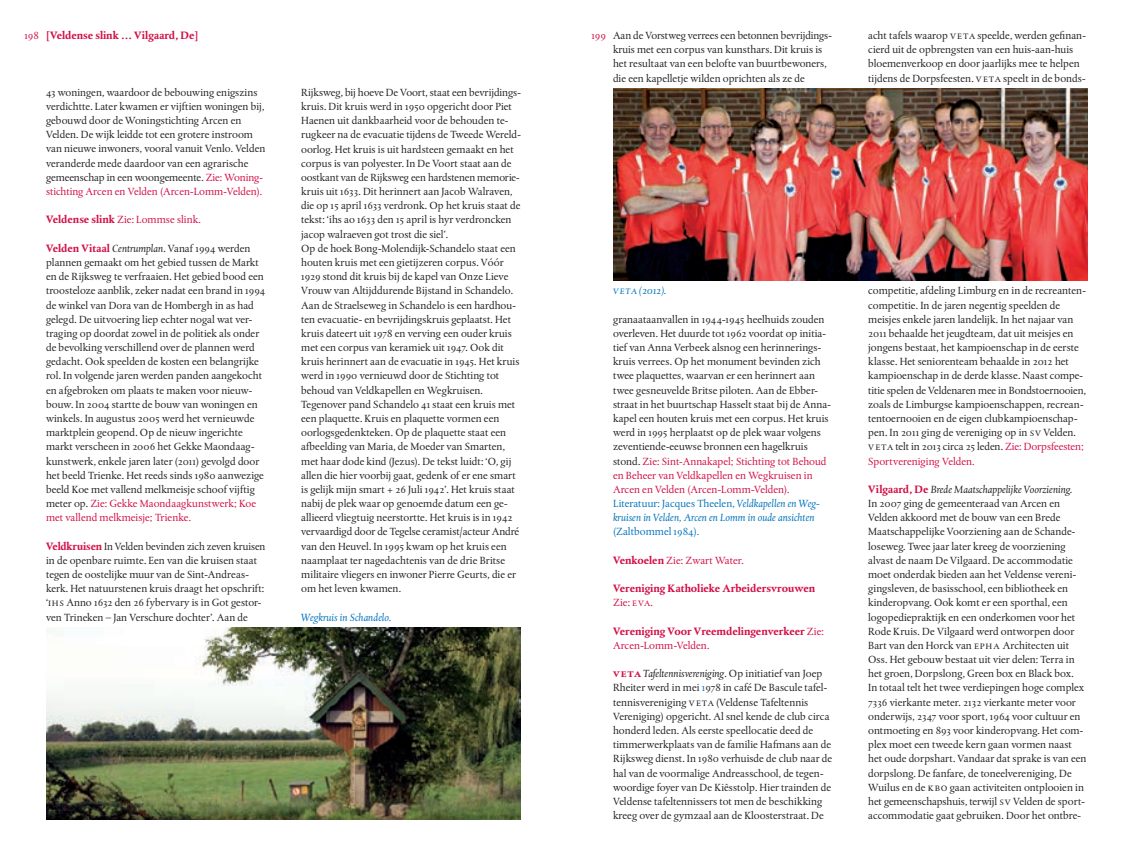
<style>
.page{position:relative;width:1134px;height:851px;background:#fff}
.page>*{position:absolute;margin:0;border:0;box-sizing:border-box;transform-origin:0 0}
.t1{font:11px/14.1px "DTL Albertina ST";letter-spacing:-.005em;color:#231f20}
.t2{font:700 11px/14.1px "DTL Albertina ST";color:#d20d44}
.t3{font:11px "DTL Albertina ST";color:#d20d44}
.t4{font:italic 11px "DTL Albertina ST";color:#0073bc}
.t5{font:italic 11px "DTL Albertina T Caps";letter-spacing:.04em;color:#0073bc}
.t6{font:11px "DTL Albertina T Caps";letter-spacing:-.01em;color:#d20d44}
.s1{color:#d20d44}
.s2{font-weight:700}
.s3{font-weight:700;color:#d20d44}
.s4{font-style:italic}
.s5{font-family:"DTL Albertina T Caps"}
.s6{font-family:"DTL Albertina ST"}
.s7{color:#0073bc}
.s8{font-style:italic;color:#0073bc}
.s9{font-family:"DTL Albertina T Caps";color:#0073bc}
.s10{font-weight:400}
.s11{font-family:"DTL Albertina T Caps";font-weight:400}
.s12{font-family:"DTL Albertina T Caps";font-weight:700;color:#d20d44}
</style>
<div class="page">
<img style="left:46px;top:627px;width:475px;height:192px">
<img style="left:613px;top:89px;width:475px;height:191px">
<p class="t2" style="left:46px;top:28px;width:154px">[Veldense slink … Vilgaard, De]</p>
<p class="t1" style="left:613px;top:28px;width:220px">Aan de Vorstweg verrees een betonnen bevrijdings&shy;kruis met een corpus van kunsthars. Dit kruis is het resultaat van een belofte van buurtbewoners, die een kapelletje wilden oprichten als ze de</p>
<p class="t6" style="left:25px;top:29px;width:16px">198</p>
<p class="t6" style="left:591px;top:29px;width:16px">199</p>
<p class="t1" style="left:46px;top:85px;width:221px">43 woningen, waardoor de bebouwing enigszins verdichtte. Later kwamen er vijftien woningen bij, gebouwd door de Woningstichting Arcen en Velden. De wijk leidde tot een grotere instroom van nieuwe inwoners, vooral vanuit Venlo. Velden veranderde mede daardoor van een agrarische gemeenschap in een woongemeente. <span class="s1">Zie: Woning&shy;stichting Arcen en Velden (Arcen-Lomm-Velden).</span></p>
<p class="t3" style="left:46px;top:213px;width:156px"><span class="s2">Veldense slink</span> Zie: Lommse slink.</p>
<p class="t1" style="left:46px;top:241px;width:221px"><span class="s3">Velden Vitaal</span> <span class="s4">Centrumplan</span>. Vanaf <span class="s5">1</span>994 werden plannen gemaakt om het gebied tussen de Markt en de Rijksweg te verfraaien. Het gebied bood een troosteloze aanblik, zeker nadat een brand in <span class="s5">1</span>994 de winkel van Dora van de Hombergh in as had gelegd. De uitvoering liep echter nogal wat ver&shy;traging op doordat zowel in de politiek als onder de bevolking verschillend over de plannen werd gedacht. Ook speelden de kosten een belangrijke rol. In volgende jaren werden panden aangekocht en afgebroken om plaats te maken voor nieuw&shy;bouw. In 2004 startte de bouw van woningen en winkels. In augustus 2005 werd het vernieuwde marktplein geopend. Op de nieuw ingerichte markt verscheen in 2006 het Gekke Maondaag&shy;kunstwerk, enkele jaren later (20<span class="s5">11</span>) gevolgd door het beeld Trienke. Het reeds sinds <span class="s5">1</span>980 aanwezige beeld Koe met vallend melkmeisje schoof vijftig meter op. <span class="s1">Zie: Gekke Maondaagkunstwerk; Koe met vallend melkmeisje; Trienke.</span></p>
<p class="t1" style="left:46px;top:539px;width:221px"><span class="s3">Veldkruisen</span> In Velden bevinden zich zeven kruisen in de openbare ruimte. Een van die kruisen staat tegen de oostelijke muur van de Sint-Andreas&shy;kerk. Het natuurstenen kruis draagt het opschrift: ‘<span class="s5">ihs</span> Anno <span class="s5">1</span>632 den 26 fybervary is in Got gestor&shy;ven Trineken – Jan Verschure dochter’. Aan de</p>
<p class="t1" style="left:301px;top:85px;width:221px">Rijksweg, bij hoeve De Voort, staat een bevrijdings&shy;kruis. Dit kruis werd in <span class="s5">1</span>950 opgericht door Piet Haenen uit dankbaarheid voor de behouden te&shy;rugkeer na de evacuatie tijdens de Tweede Wereld&shy;oorlog. Het kruis is uit hardsteen gemaakt en het corpus is van polyester. In De Voort staat aan de oostkant van de Rijksweg een hardstenen memorie&shy;kruis uit <span class="s5">1</span>633. Dit herinnert aan Jacob Walraven, die op <span class="s5">1</span>5 april <span class="s5">1</span>633 verdronk. Op het kruis staat de tekst: ‘ihs ao <span class="s5">1</span>633 den <span class="s5">1</span>5 april is hyr verdroncken jacop walraeven got trost die siel’.<br>Op de hoek Bong-Molendijk-Schandelo staat een houten kruis met een gietijzeren corpus. Vóór <span class="s5">1</span>929 stond dit kruis bij de kapel van Onze Lieve Vrouw van Altijddurende Bijstand in Schandelo.<br>Aan de Straelseweg in Schandelo is een hardhou&shy;ten evacuatie- en bevrijdingskruis geplaatst. Het kruis dateert uit <span class="s5">1</span>978 en verving een ouder kruis met een corpus van keramiek uit <span class="s5">1</span>947. Ook dit kruis herinnert aan de evacuatie in <span class="s5">1</span>945. Het kruis werd in <span class="s5">1</span>990 vernieuwd door de Stichting tot behoud van Veldkapellen en Wegkruisen.<br>Tegenover pand Schandelo 4<span class="s5">1</span> staat een kruis met een plaquette. Kruis en plaquette vormen een oorlogsgedenkteken. Op de plaquette staat een afbeelding van Maria, de Moeder van Smarten, met haar dode kind (Jezus). De tekst luidt: ‘O, gij allen die hier voorbij gaat, gedenk of er ene smart is gelijk mijn smart + 26 Juli <span class="s5">1</span>942’. Het kruis staat nabij de plek waar op genoemde datum een ge&shy;allieerd vliegtuig neerstortte. Het kruis is in <span class="s5">1</span>942 vervaardigd door de Tegelse ceramist/acteur André van den Heuvel. In <span class="s5">1</span>995 kwam op het kruis een naamplaat ter nagedachtenis van de drie Britse militaire vliegers en inwoner Pierre Geurts, die er om het leven kwamen.</p>
<p class="t4" style="left:301px;top:610px;width:92px">Wegkruis in Schandelo.</p>
<p class="t5" style="left:613px;top:284px;width:55px">veta <span class="s6">(</span>2012<span class="s6">).</span></p>
<p class="t1" style="left:613px;top:312px;width:219px">granaataanvallen in <span class="s5">1</span>944-<span class="s5">1</span>945 heelhuids zouden overleven. Het duurde tot <span class="s5">1</span>962 voordat op initia&shy;tief van Anna Verbeek alsnog een herinnerings&shy;kruis verrees. Op het monument bevinden zich twee plaquettes, waarvan er een herinnert aan twee gesneuvelde Britse piloten. Aan de Ebber&shy;straat in het buurtschap Hasselt staat bij de Anna&shy;kapel een houten kruis met een corpus. Het kruis werd in <span class="s5">1</span>995 herplaatst op de plek waar volgens zeventiende-eeuwse bronnen een hagelkruis stond. <span class="s1">Zie: Sint-Annakapel; Stichting tot Behoud en Beheer van Veldkapellen en Wegkruisen in Arcen en Velden (Arcen-Lomm-Velden).<br></span><span class="s7">Literatuur: Jacques Theelen,</span> <span class="s8">Veldkapellen en Weg&shy;kruisen in Velden, Arcen en Lomm in oude ansichten </span><span class="s7">(Zaltbommel</span> <span class="s9">1</span><span class="s7">984).</span></p>
<p class="t3" style="left:613px;top:553px;width:132px"><span class="s2">Venkoelen</span> Zie: Zwart Water.</p>
<p class="t2" style="left:613px;top:581px;width:204px">Vereniging Katholieke Arbeidersvrouwen<br><span class="s10">Zie:</span> <span class="s11">eva</span><span class="s10">.</span></p>
<p class="t2" style="left:613px;top:623px;width:212px">Vereniging Voor Vreemdelingenverkeer <span class="s10">Zie:<br>Arcen-Lomm-Velden.</span></p>
<p class="t1" style="left:613px;top:666px;width:221px"><span class="s12">veta</span> <span class="s4">Tafeltennisvereniging</span>. Op initiatief van Joep Rheiter werd in mei <span class="s9">1</span>978 in café De Bascule tafel&shy;tennisvereniging <span class="s5">veta</span> (Veldense Tafeltennis Vereniging) opgericht. Al snel kende de club circa honderd leden. Als eerste speellocatie deed de timmerwerkplaats van de familie Hafmans aan de Rijksweg dienst. In <span class="s5">1</span>980 verhuisde de club naar de hal van de voormalige Andreasschool, de tegen&shy;woordige foyer van De Kiêsstolp. Hier trainden de Veldense tafeltennissers tot men de beschikking kreeg over de gymzaal aan de Kloosterstraat. De</p>
<p class="t1" style="left:868px;top:28px;width:219px">acht tafels waarop <span class="s5">veta</span> speelde, werden gefinan&shy;cierd uit de opbrengsten van een huis-aan-huis bloemenverkoop en door jaarlijks mee te helpen tijdens de Dorpsfeesten. <span class="s5">veta</span> speelt in de bonds-</p>
<p class="t1" style="left:868px;top:283px;width:219px">competitie, afdeling Limburg en in de recreanten&shy;competitie. In de jaren negentig speelden de meisjes enkele jaren landelijk. In het najaar van 20<span class="s5">11</span> behaalde het jeugdteam, dat uit meisjes en jongens bestaat, het kampioenschap in de eerste klasse. Het seniorenteam behaalde in 20<span class="s5">1</span>2 het kampioenschap in de derde klasse. Naast compe&shy;titie spelen de Veldenaren mee in Bondstoernooien, zoals de Limburgse kampioenschappen, recrean&shy;tentoernooien en de eigen clubkampioenschap&shy;pen. In 20<span class="s5">11</span> ging de vereniging op in <span class="s5">sv</span> Velden. <span class="s5">veta</span> telt in 20<span class="s5">1</span>3 circa 25 leden. <span class="s1">Zie: Dorpsfeesten; Sportvereniging Velden.</span></p>
<p class="t1" style="left:868px;top:482px;width:220px"><span class="s3">Vilgaard, De</span> <span class="s4">Brede Maatschappelijke Voorziening.<br></span>In 2007 ging de gemeenteraad van Arcen en Velden akkoord met de bouw van een Brede Maatschappelijke Voorziening aan de Schande&shy;loseweg. Twee jaar later kreeg de voorziening alvast de naam De Vilgaard. De accommodatie moet onderdak bieden aan het Veldense vereni&shy;gingsleven, de basisschool, een bibliotheek en kinderopvang. Ook komt er een sporthal, een logopediepraktijk en een onderkomen voor het Rode Kruis. De Vilgaard werd ontworpen door Bart van den Horck van <span class="s5">epha</span> Architecten uit Oss. Het gebouw bestaat uit vier delen: Terra in het groen, Dorpslong, Green box en Black box.<br>In totaal telt het twee verdiepingen hoge complex 7336 vierkante meter. 2<span class="s5">1</span>32 vierkante meter voor onderwijs, 2347 voor sport, <span class="s5">1</span>964 voor cultuur en ontmoeting en 893 voor kinderopvang. Het com&shy;plex moet een tweede kern gaan vormen naast het oude dorpshart. Vandaar dat sprake is van een dorpslong. De fanfare, de toneelvereniging, De Wuilus en de <span class="s5">kbo</span> gaan activiteiten ontplooien in het gemeenschapshuis, terwijl <span class="s5">sv</span> Velden de sport&shy;accommodatie gaat gebruiken. Door het ontbre-</p>
</div>
